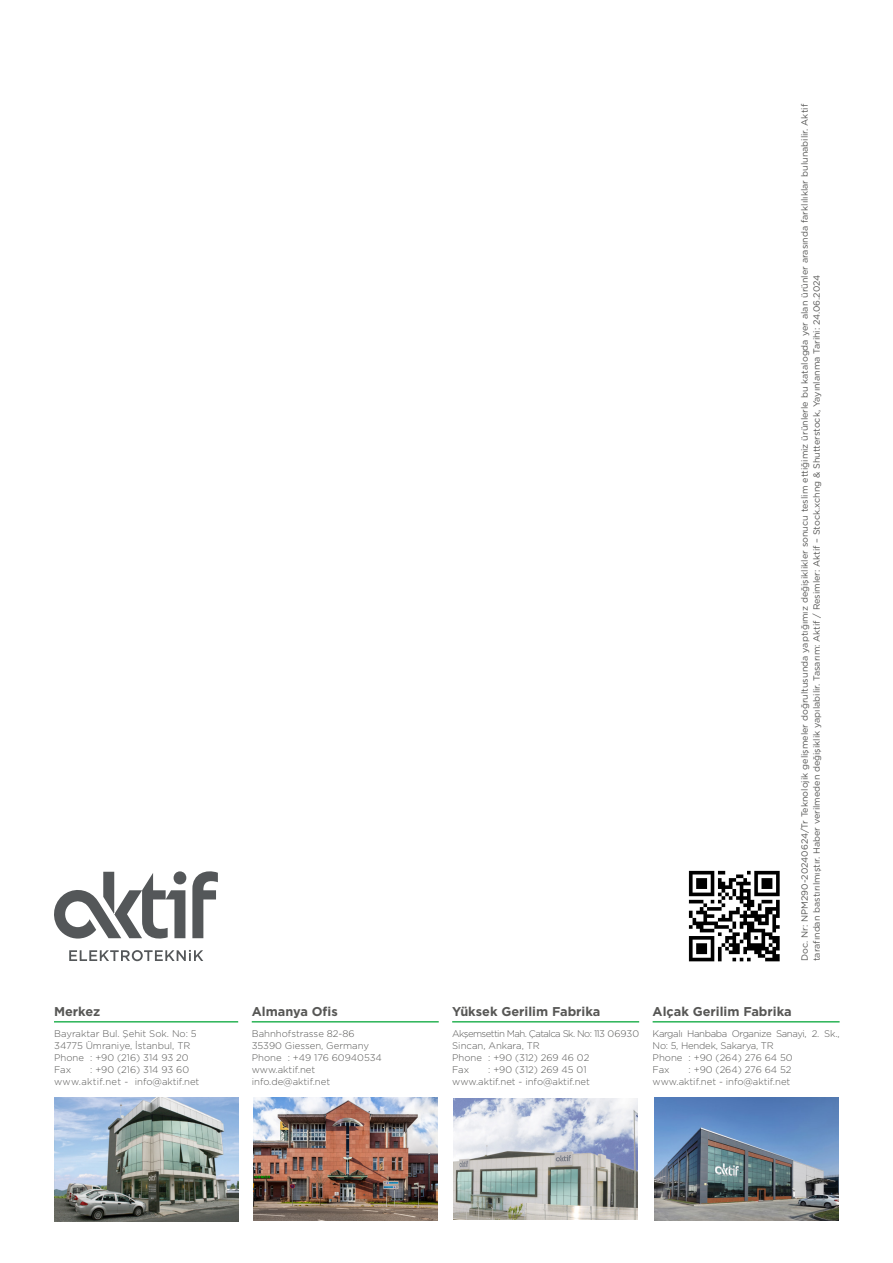
<style>
.page{position:relative;width:893px;height:1263px;background:#fff}
.page>*{position:absolute;margin:0;border:0;box-sizing:border-box;transform-origin:0 0}
.t1{font:700 12.75px "Gotham";color:#575755}
.Icindekiler_Alt_Baslik_SepLacivert{font:300 9.6px "Gotham";color:#575755}
.Icindekiler_Alt_Baslik_SepLacivert-2{font:300 9.6px/12px "Gotham";letter-spacing:-.04em;color:#575755}
.Icindekiler_Alt_Baslik_SepLacivert-3{font:300 9.6px/12px "Gotham";letter-spacing:-.06em;color:#575755}
.Text{font:9px/12px "Gotham";color:#575755}
</style>
<div class="page">
<hr style="left:452px;top:1021px;width:187px;height:1px;background:#2ab355">
<hr style="left:252px;top:1021px;width:187px;height:1px;background:#2ab355">
<hr style="left:653px;top:1021px;width:187px;height:1px;background:#2ab355">
<hr style="left:54px;top:1021px;width:184px;height:1px;background:#2ab355">
<img style="left:454px;top:1098px;width:184px;height:121px">
<img style="left:54px;top:1097px;width:184px;height:124px">
<img style="left:253px;top:1097px;width:184px;height:123px">
<img style="left:654px;top:1097px;width:184px;height:123px">
<img style="left:688px;top:870px;width:92px;height:92px">
<svg style="left:54px;top:871px;width:164px;height:68px"></svg>
<svg style="left:69px;top:950px;width:134px;height:11px"></svg>
<p class="t1" style="left:54px;top:1003px;width:48px">Merkez</p>
<p class="Icindekiler_Alt_Baslik_SepLacivert" style="left:54px;top:1027px;width:144px">Bayraktar Bul. Şehit Sok. No: 5</p>
<p class="Icindekiler_Alt_Baslik_SepLacivert" style="left:54px;top:1039px;width:138px">34775 Ümraniye, İstanbul, TR</p>
<p class="Icindekiler_Alt_Baslik_SepLacivert" style="left:54px;top:1051px;width:136px">Phone : +90 (216) 314 93 20</p>
<p class="Icindekiler_Alt_Baslik_SepLacivert" style="left:54px;top:1063px;width:18px">Fax</p>
<p class="Icindekiler_Alt_Baslik_SepLacivert" style="left:90px;top:1063px;width:100px">: +90 (216) 314 93 60</p>
<p class="Icindekiler_Alt_Baslik_SepLacivert" style="left:54px;top:1075px;width:147px">www.aktif.net - info@aktif.net</p>
<p class="Text" style="left:798px;top:961px;width:858px;rotate:-90deg">Doc. Nr: NPM290-20240624/Tr Teknolojik gelişmeler doğrultusunda yaptığımız değişiklikler sonucu teslim ettiğimiz ürünlerle bu katalogda yer alan ürünler arasında farklılıklar bulunabilir. Aktif tarafından bastırılmıştır. Haber verilmeden değişiklik yapılabilir. Tasarım: Aktif / Resimler: Aktif – Stock.xchng &amp; Shutterstock, Yayınlanma Tarihi: 24.06.2024</p>
<p class="t1" style="left:252px;top:1003px;width:87px">Almanya Ofis</p>
<p class="t1" style="left:452px;top:1003px;width:150px">Yüksek Gerilim Fabrika</p>
<p class="Icindekiler_Alt_Baslik_SepLacivert" style="left:252px;top:1027px;width:104px">Bahnhofstrasse 82-86</p>
<p class="Icindekiler_Alt_Baslik_SepLacivert" style="left:252px;top:1039px;width:119px">35390 Giessen, Germany</p>
<p class="Icindekiler_Alt_Baslik_SepLacivert" style="left:252px;top:1051px;width:132px">Phone : +49 176 60940534</p>
<p class="Icindekiler_Alt_Baslik_SepLacivert" style="left:252px;top:1063px;width:65px">www.aktif.net</p>
<p class="Icindekiler_Alt_Baslik_SepLacivert" style="left:252px;top:1075px;width:80px">info.de@aktif.net</p>
<p class="Icindekiler_Alt_Baslik_SepLacivert-3" style="left:452px;top:1027px;width:188px">Akşemsettin Mah. Çatalca Sk. No: 113 06930<br>Sincan, Ankara, TR</p>
<p class="Icindekiler_Alt_Baslik_SepLacivert" style="left:452px;top:1051px;width:139px">Phone : +90 (312) 269 46 02</p>
<p class="Icindekiler_Alt_Baslik_SepLacivert" style="left:452px;top:1063px;width:18px">Fax</p>
<p class="Icindekiler_Alt_Baslik_SepLacivert" style="left:488px;top:1063px;width:100px">: +90 (312) 269 45 01</p>
<p class="Icindekiler_Alt_Baslik_SepLacivert" style="left:452px;top:1075px;width:139px">www.aktif.net - info@aktif.net</p>
<p class="t1" style="left:653px;top:1003px;width:141px">Alçak Gerilim Fabrika</p>
<p class="Icindekiler_Alt_Baslik_SepLacivert-2" style="left:653px;top:1027px;width:188px">Kargalı Hanbaba Organize Sanayi, 2. Sk.,<br>No: 5, Hendek, Sakarya, TR</p>
<p class="Icindekiler_Alt_Baslik_SepLacivert" style="left:653px;top:1051px;width:142px">Phone : +90 (264) 276 64 50</p>
<p class="Icindekiler_Alt_Baslik_SepLacivert" style="left:653px;top:1063px;width:18px">Fax</p>
<p class="Icindekiler_Alt_Baslik_SepLacivert" style="left:689px;top:1063px;width:104px">: +90 (264) 276 64 52</p>
<p class="Icindekiler_Alt_Baslik_SepLacivert" style="left:653px;top:1075px;width:139px">www.aktif.net - info@aktif.net</p>
</div>
